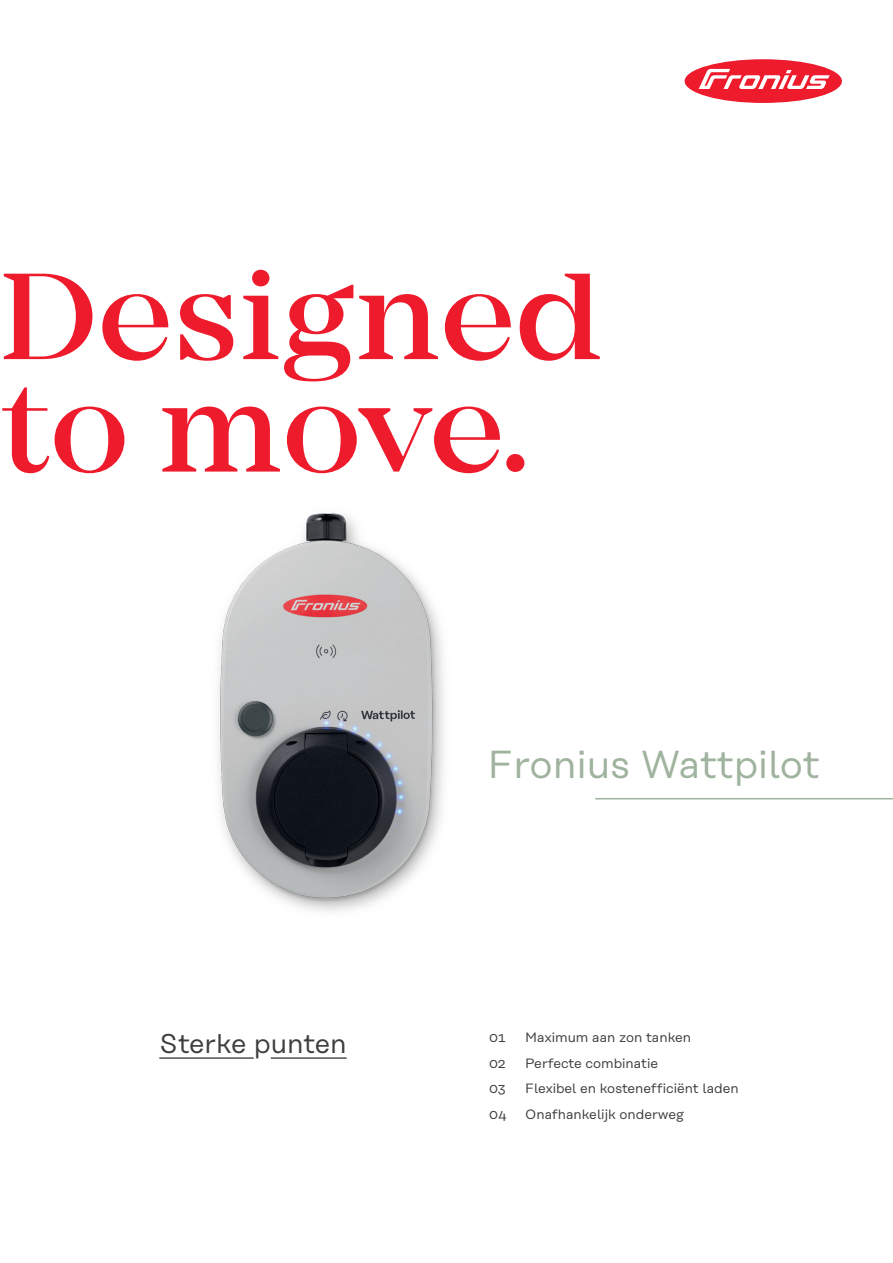
<style>
.page{position:relative;width:893px;height:1263px;background:#fff}
.page>*{position:absolute;margin:0;border:0;box-sizing:border-box;transform-origin:0 0}
.t1{font:500 127.5px/112.5px "Mirador";color:#ee1b2d}
.t2{font:39px "Rational Text";color:#9fb39e}
.t3{font:27px "Rational Text";color:#3e3e3f}
.t4{font:13.5px "Rational Text";color:#3e3e3f}
</style>
<div class="page">
<img style="left:218px;top:513px;width:226px;height:399px">
<hr style="left:595px;top:798px;width:298px;height:1px;background:#9fb39e">
<div style="left:685px;top:59px;width:157px;height:44px;background:#ee1b2d;border-radius:50%"></div>
<svg style="left:699px;top:69px;width:131px;height:20px"></svg>
<hr style="left:159px;top:1057px;width:95px;height:2px;background:#3e3e3f">
<hr style="left:271px;top:1057px;width:76px;height:2px;background:#3e3e3f">
<h1 class="t1" style="left:0;top:261px;width:604px">Designed to move.</h1>
<h2 class="t2" style="left:488px;top:742px;width:334px">Fronius Wattpilot</h2>
<h3 class="t3" style="left:159px;top:1028px;width:189px">Sterke punten</h3>
<p class="t4" style="left:489px;top:1029px;width:18px">01</p>
<p class="t4" style="left:525px;top:1029px;width:167px">Maximum aan zon tanken</p>
<p class="t4" style="left:489px;top:1055px;width:18px">02</p>
<p class="t4" style="left:525px;top:1055px;width:134px">Perfecte combinatie</p>
<p class="t4" style="left:489px;top:1080px;width:18px">03</p>
<p class="t4" style="left:525px;top:1080px;width:215px">Flexibel en kostenefficiënt laden</p>
<p class="t4" style="left:489px;top:1106px;width:19px">04</p>
<p class="t4" style="left:525px;top:1106px;width:160px">Onafhankelijk onderweg</p>
</div>
